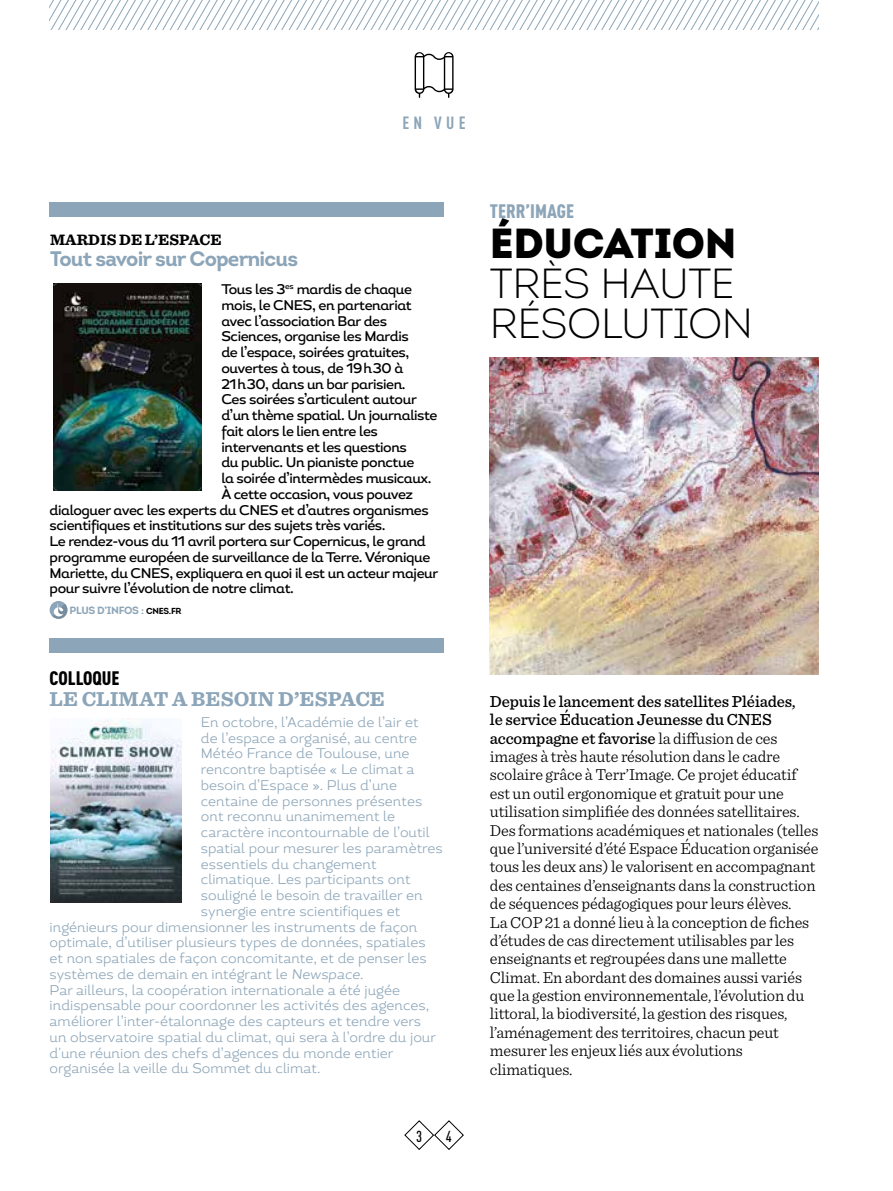
<style>
.page{position:relative;width:893px;height:1191px;background:#fff}
.page>*{position:absolute;margin:0;border:0;box-sizing:border-box;transform-origin:0 0}
.t1{font:300 42px/40.2px "Intro";letter-spacing:-.01em;color:#000}
.t2{font:900 42px "Intro";letter-spacing:-.01em;color:#000}
.t3{font:700 21px "Sentinel";color:#8ca5b8}
.t4{font:700 21px "Intro";letter-spacing:-.04em;color:#8ca5b8}
.t5{font:900 19.25px "DIN Cond";color:#8ca5b8}
.t6{font:900 19.25px "DIN Cond";color:#000}
.t7{font:700 17.5px "DIN Cond";color:#8ca5b8}
.t8{font:300 16.62px/18.4px "Sentinel";letter-spacing:-.01em;color:#000}
.t9{font:700 15.75px "Sentinel";color:#000}
.t10{font:500 15.75px "DIN Cond";color:#000}
.t11{font:300 14px "Magallanes";color:#8ca5b8}
.t12{font:500 14px "Magallanes";letter-spacing:-.03em;color:#000}
.t13{font:700 10.5px "Intro";letter-spacing:-.03em;color:#8ca5b8}
.s1{font-size:8.75px;color:#000}
.s2{font-style:italic}
.s3{font-weight:500}
</style>
<div class="page">
<svg style="left:50px;top:0;width:769px;height:30px"></svg>
<svg style="left:404px;top:1120px;width:60px;height:30px"></svg>
<svg style="left:415px;top:52px;width:39px;height:46px"></svg>
<div style="left:50px;top:638px;width:394px;height:14px;background:#8ca5b8"></div>
<div style="left:50px;top:601px;width:18px;height:18px;background:#8ca5b8;border-radius:50%"></div>
<svg style="left:52px;top:603px;width:16px;height:16px"></svg>
<img style="left:54px;top:284px;width:148px;height:206px">
<div style="left:50px;top:202px;width:394px;height:15px;background:#8ca5b8"></div>
<img style="left:51px;top:718px;width:130px;height:184px">
<img style="left:490px;top:357px;width:329px;height:318px">
<p class="t7" style="left:402px;top:112px;width:65px">EN VUE</p>
<p class="t9" style="left:50px;top:228px;width:173px">MARDIS DE L’ESPACE</p>
<h2 class="t4" style="left:50px;top:245px;width:250px">Tout savoir sur Copernicus</h2>
<p class="t12" style="left:221px;top:280px;width:192px">Tous les 3<sup>es</sup> mardis de chaque</p>
<p class="t12" style="left:221px;top:296px;width:192px">mois, le CNES, en partenariat</p>
<p class="t12" style="left:221px;top:312px;width:167px">avec l’association Bar des</p>
<p class="t12" style="left:221px;top:328px;width:189px">Sciences, organise les Mardis</p>
<p class="t12" style="left:221px;top:343px;width:190px">de l’espace, soirées gratuites,</p>
<p class="t12" style="left:221px;top:359px;width:183px">ouvertes à tous, de 19h30 à</p>
<p class="t12" style="left:221px;top:375px;width:186px">21h30, dans un bar parisien.</p>
<p class="t12" style="left:221px;top:391px;width:197px">Ces soirées s’articulent autour</p>
<p class="t12" style="left:221px;top:406px;width:218px">d’un thème spatial. Un journaliste</p>
<p class="t12" style="left:221px;top:422px;width:158px">fait alors le lien entre les</p>
<p class="t12" style="left:221px;top:438px;width:187px">intervenants et les questions</p>
<p class="t12" style="left:221px;top:454px;width:194px">du public. Un pianiste ponctue</p>
<p class="t12" style="left:221px;top:469px;width:212px">la soirée d’intermèdes musicaux.</p>
<p class="t12" style="left:221px;top:485px;width:193px">À cette occasion, vous pouvez</p>
<p class="t12" style="left:50px;top:501px;width:381px">dialoguer avec les experts du CNES et d’autres organismes</p>
<p class="t12" style="left:50px;top:517px;width:337px">scientifiques et institutions sur des sujets très variés.</p>
<p class="t12" style="left:50px;top:532px;width:378px">Le rendez-vous du 11 avril portera sur Copernicus, le grand</p>
<p class="t12" style="left:50px;top:548px;width:382px">programme européen de surveillance de la Terre. Véronique</p>
<p class="t12" style="left:50px;top:564px;width:390px">Mariette, du CNES, expliquera en quoi il est un acteur majeur</p>
<p class="t12" style="left:50px;top:580px;width:246px">pour suivre l’évolution de notre climat.</p>
<p class="t13" style="left:70px;top:603px;width:114px">PLUS D’INFOS : <span class="s1">CNES.FR</span></p>
<h3 class="t6" style="left:50px;top:666px;width:72px">COLLOQUE</h3>
<h2 class="t3" style="left:50px;top:682px;width:337px">LE CLIMAT A BESOIN D’ESPACE</h2>
<p class="t11" style="left:201px;top:713px;width:219px">En octobre, l’Académie de l’air et</p>
<p class="t11" style="left:201px;top:729px;width:218px">de l’espace a organisé, au centre</p>
<p class="t11" style="left:201px;top:744px;width:210px">Météo France de Toulouse, une</p>
<p class="t11" style="left:201px;top:760px;width:215px">rencontre baptisée « Le climat a</p>
<p class="t11" style="left:201px;top:776px;width:198px">besoin d’Espace ». Plus d’une</p>
<p class="t11" style="left:201px;top:792px;width:223px">centaine de personnes présentes</p>
<p class="t11" style="left:201px;top:807px;width:196px">ont reconnu unanimement le</p>
<p class="t11" style="left:201px;top:823px;width:230px">caractère incontournable de l’outil</p>
<p class="t11" style="left:201px;top:839px;width:243px">spatial pour mesurer les paramètres</p>
<p class="t11" style="left:201px;top:855px;width:177px">essentiels du changement</p>
<p class="t11" style="left:201px;top:870px;width:211px">climatique. Les participants ont</p>
<p class="t11" style="left:201px;top:886px;width:223px">souligné le besoin de travailler en</p>
<p class="t11" style="left:201px;top:902px;width:201px">synergie entre scientifiques et</p>
<p class="t11" style="left:50px;top:918px;width:369px">ingénieurs pour dimensionner les instruments de façon</p>
<p class="t11" style="left:50px;top:933px;width:378px">optimale, d’utiliser plusieurs types de données, spatiales</p>
<p class="t11" style="left:50px;top:949px;width:378px">et non spatiales de façon concomitante, et de penser les</p>
<p class="t11" style="left:50px;top:965px;width:315px">systèmes de demain en intégrant le <span class="s2">Newspace</span>.</p>
<p class="t11" style="left:50px;top:981px;width:352px">Par ailleurs, la coopération internationale a été jugée</p>
<p class="t11" style="left:50px;top:996px;width:381px">indispensable pour coordonner les activités des agences,</p>
<p class="t11" style="left:50px;top:1012px;width:373px">améliorer l’inter-étalonnage des capteurs et tendre vers</p>
<p class="t11" style="left:50px;top:1028px;width:388px">un observatoire spatial du climat, qui sera à l’ordre du jour</p>
<p class="t11" style="left:50px;top:1044px;width:345px">d'une réunion des chefs d’agences du monde entier</p>
<p class="t11" style="left:50px;top:1059px;width:272px">organisée la veille du Sommet du climat.</p>
<p class="t10" style="left:416px;top:1126px;width:8px">3</p>
<p class="t10" style="left:446px;top:1126px;width:8px">4</p>
<h3 class="t5" style="left:490px;top:199px;width:86px">TERR’IMAGE</h3>
<h1 class="t2" style="left:490px;top:215px;width:248px">ÉDUCATION</h1>
<h1 class="t1" style="left:490px;top:263px;width:265px">TRÈS HAUTE<br>RÉSOLUTION</h1>
<p class="t8" style="left:490px;top:691px;width:330px"><span class="s3">Depuis le lancement des satellites Pléiades,<br>le service Éducation Jeunesse du CNES accompagne et favorise</span> la diffusion de ces images à très haute résolution dans le cadre scolaire grâce à Terr’Image. Ce projet éducatif est un outil ergonomique et gratuit pour une utilisation simplifiée des données satellitaires.<br>Des formations académiques et nationales (telles que l’université d’été Espace Éducation organisée tous les deux ans) le valorisent en accompagnant des centaines d’enseignants dans la construction de séquences pédagogiques pour leurs élèves.<br>La COP 21 a donné lieu à la conception de fiches d’études de cas directement utilisables par les enseignants et regroupées dans une mallette Climat. En abordant des domaines aussi variés que la gestion environnementale, l’évolution du littoral, la biodiversité, la gestion des risques, l’aménagement des territoires, chacun peut mesurer les enjeux liés aux évolutions climatiques.</p>
</div>
